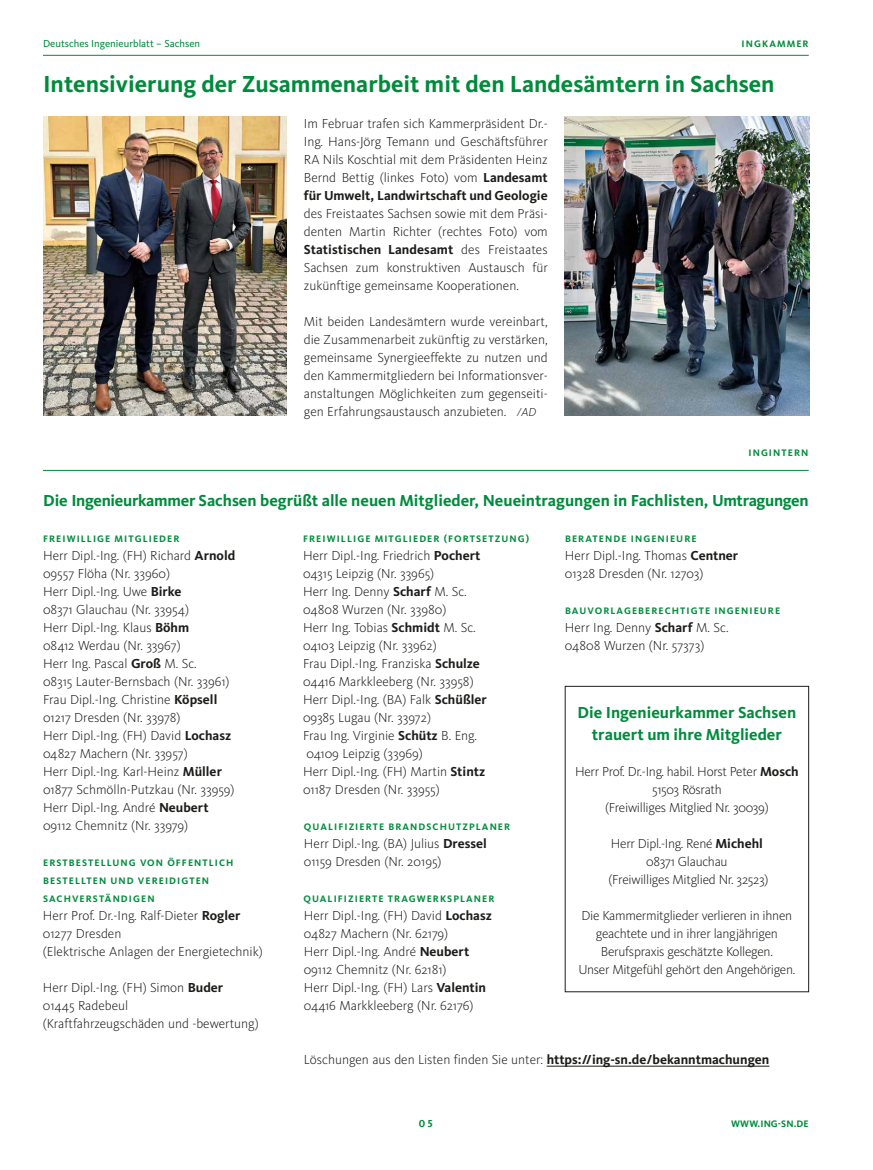
<style>
.page{position:relative;width:873px;height:1170px;background:#fff}
.page>*{position:absolute;margin:0;border:0;box-sizing:border-box;transform-origin:0 0}
.t1{font:700 24px "Kievit OT";color:#008b3c}
.t2{font:700 16.5px/22.5px "Kievit OT";color:#008b3c;text-align:center}
.t3{font:300 13.5px/18px "Kievit OT";color:#1d1d1b}
.t4{font:300 13.5px/18px "Kievit OT";letter-spacing:-.02em;color:#1d1d1b;text-align:center}
.t5{font:10.5px "Kievit OT";color:#008b3c}
.t6{font:700 10.5px "Kievit OT";color:#008b3c}
.t7{font:700 9.75px/18px "Kievit OT";letter-spacing:.11em;color:#008b3c}
.t8{font:700 9.75px "Kievit OT";letter-spacing:.005em;color:#008b3c}
.s1{font-weight:700}
.s2{font-style:italic;font-size:12px}
</style>
<div class="page">
<hr style="left:43px;top:55px;width:765px;height:1px;background:#008b3c">
<hr style="left:546px;top:1065px;width:223px;height:1px;background:#1d1d1b">
<hr style="left:43px;top:470px;width:765px;height:1px;background:#008b3c">
<div style="left:565px;top:686px;width:244px;height:306px;border:1px solid #1d1d1b"></div>
<img style="left:565px;top:117px;width:244px;height:299px">
<img style="left:43px;top:117px;width:244px;height:299px">
<p class="t5" style="left:43px;top:39px;width:159px">Deutsches Ingenieurblatt – Sachsen</p>
<p class="t7" style="left:741px;top:35px;width:69px">INGKAMMER</p>
<h1 class="t1" style="left:43px;top:74px;width:733px">Intensivierung der Zusammenarbeit mit den Landesämtern in Sachsen</h1>
<p class="t3" style="left:304px;top:115px;width:245px;text-align:justify">Im Februar trafen sich Kammerpräsident Dr.- Ing. Hans-Jörg Temann und Geschäftsführer RA Nils Koschtial mit dem Präsidenten Heinz Bernd Bettig (linkes Foto) vom <span class="s1">Landesamt für Umwelt, Landwirtschaft und Geologie</span></p>
<p class="t3" style="left:304px;top:205px;width:245px;text-align:justify">des Freistaates Sachsen sowie mit dem Präsi&shy;denten Martin Richter (rechtes Foto) vom <span class="s1">Statistischen Landesamt</span> des Freistaates Sachsen zum konstruktiven Austausch für zukünftige gemeinsame Kooperationen.</p>
<p class="t3" style="left:304px;top:313px;width:245px;text-align:justify">Mit beiden Landesämtern wurde vereinbart, die Zusammenarbeit zukünftig zu verstärken, gemeinsame Synergieeffekte zu nutzen und den Kammermitgliedern bei Informationsver&shy;anstaltungen Möglichkeiten zum gegenseiti&shy;gen Erfahrungsaustausch anzubieten. <span class="s2">/AD</span></p>
<p class="t7" style="left:748px;top:445px;width:61px">INGINTERN</p>
<p class="t2" style="left:43px;top:490px;width:767px">Die Ingenieurkammer Sachsen begrüßt alle neuen Mitglieder, Neueintragungen in Fachlisten, Umtragungen</p>
<p class="t7" style="left:43px;top:530px;width:138px">FREIWILLIGE MITGLIEDER</p>
<p class="t7" style="left:303px;top:530px;width:227px">FREIWILLIGE MITGLIEDER (FORTSETZUNG)</p>
<p class="t7" style="left:565px;top:530px;width:133px">BERATENDE INGENIEURE</p>
<p class="t3" style="left:565px;top:547px;width:175px">Herr Dipl.-Ing. Thomas <span class="s1">Centner<br></span>01328 Dresden (Nr. 12703)</p>
<p class="t3" style="left:43px;top:547px;width:194px">Herr Dipl.-Ing. (FH) Richard <span class="s1">Arnold<br></span>09557 Flöha (Nr. 33960)<br>Herr Dipl.-Ing. Uwe <span class="s1">Birke<br></span>08371 Glauchau (Nr. 33954)<br>Herr Dipl.-Ing. Klaus <span class="s1">Böhm<br></span>08412 Werdau (Nr. 33967)<br>Herr Ing. Pascal <span class="s1">Groß</span> M. Sc.<br>08315 Lauter-Bernsbach (Nr. 33961)<br>Frau Dipl.-Ing. Christine <span class="s1">Köpsell<br></span>01217 Dresden (Nr. 33978)<br>Herr Dipl.-Ing. (FH) David <span class="s1">Lochasz<br></span>04827 Machern (Nr. 33957)<br>Herr Dipl.-Ing. Karl-Heinz <span class="s1">Müller<br></span>01877 Schmölln-Putzkau (Nr. 33959)<br>Herr Dipl.-Ing. André <span class="s1">Neubert<br></span>09112 Chemnitz (Nr. 33979)</p>
<p class="t3" style="left:303px;top:547px;width:185px">Herr Dipl.-Ing. Friedrich <span class="s1">Pochert<br></span>04315 Leipzig (Nr. 33965)<br>Herr Ing. Denny <span class="s1">Scharf</span> M. Sc.<br>04808 Wurzen (Nr. 33980)<br>Herr Ing. Tobias <span class="s1">Schmidt</span> M. Sc.<br>04103 Leipzig (Nr. 33962)<br>Frau Dipl.-Ing. Franziska <span class="s1">Schulze<br></span>04416 Markkleeberg (Nr. 33958)<br>Herr Dipl.-Ing. (BA) Falk <span class="s1">Schüßler<br></span>09385 Lugau (Nr. 33972)<br>Frau Ing. Virginie <span class="s1">Schütz</span> B. Eng.<br>04109 Leipzig (33969)<br>Herr Dipl.-Ing. (FH) Martin <span class="s1">Stintz<br></span>01187 Dresden (Nr. 33955)</p>
<p class="t7" style="left:565px;top:602px;width:217px">BAUVORLAGEBERECHTIGTE INGENIEURE</p>
<p class="t3" style="left:565px;top:619px;width:165px">Herr Ing. Denny <span class="s1">Scharf</span> M. Sc.<br>04808 Wurzen (Nr. 57373)</p>
<p class="t2" style="left:577px;top:702px;width:220px">Die Ingenieurkammer Sachsen trauert um ihre Mitglieder</p>
<p class="t4" style="left:575px;top:763px;width:225px">Herr Prof. Dr.-Ing. habil. Horst Peter <span class="s1">Mosch<br></span>51503 Rösrath<br>(Freiwilliges Mitglied Nr. 30039)</p>
<p class="t4" style="left:608px;top:835px;width:161px">Herr Dipl.-Ing. René <span class="s1">Michehl<br></span>08371 Glauchau<br>(Freiwilliges Mitglied Nr. 32523)</p>
<p class="t4" style="left:578px;top:907px;width:218px">Die Kammermitglieder verlieren in ihnen geachtete und in ihrer langjährigen Berufspraxis geschätzte Kollegen.<br>Unser Mitgefühl gehört den Angehörigen.</p>
<p class="t7" style="left:304px;top:818px;width:208px">QUALIFIZIERTE BRANDSCHUTZPLANER</p>
<p class="t3" style="left:304px;top:835px;width:184px">Herr Dipl.-Ing. (BA) Julius <span class="s1">Dressel<br></span>01159 Dresden (Nr. 20195)</p>
<p class="t7" style="left:43px;top:854px;width:192px">ERSTBESTELLUNG VON ÖFFENTLICH<br>BESTELLTEN UND VEREIDIGTEN<br>SACHVERSTÄNDIGEN</p>
<p class="t3" style="left:43px;top:907px;width:221px">Herr Prof. Dr.-Ing. Ralf-Dieter <span class="s1">Rogler<br></span>01277 Dresden<br>(Elektrische Anlagen der Energietechnik)</p>
<p class="t3" style="left:43px;top:979px;width:217px">Herr Dipl.-Ing. (FH) Simon <span class="s1">Buder<br></span>01445 Radebeul<br>(Kraftfahrzeugschäden und -bewertung)</p>
<p class="t7" style="left:303px;top:890px;width:192px">QUALIFIZIERTE TRAGWERKSPLANER</p>
<p class="t3" style="left:304px;top:907px;width:190px">Herr Dipl.-Ing. (FH) David <span class="s1">Lochasz<br></span>04827 Machern (Nr. 62179)<br>Herr Dipl.-Ing. André <span class="s1">Neubert<br></span>09112 Chemnitz (Nr. 62181)<br>Herr Dipl.-Ing. (FH) Lars <span class="s1">Valentin<br></span>04416 Markkleeberg (Nr. 62176)</p>
<p class="t3" style="left:304px;top:1051px;width:467px">Löschungen aus den Listen finden Sie unter: <span class="s1">https://ing-sn.de/bekanntmachungen</span></p>
<p class="t6" style="left:419px;top:1119px;width:16px">05</p>
<p class="t8" style="left:731px;top:1120px;width:79px">WWW.ING-SN.DE</p>
</div>
